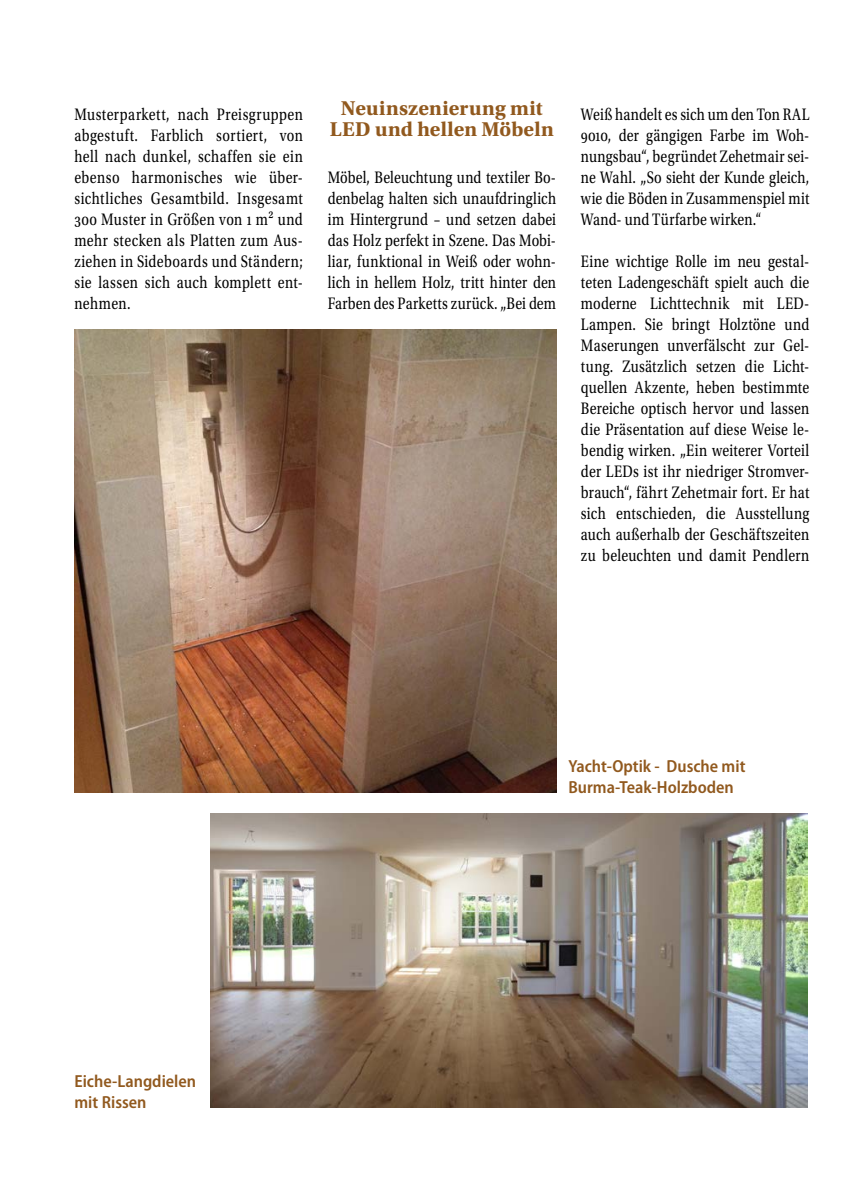
<style>
.page{position:relative;width:844px;height:1191px;background:#fff}
.page>*{position:absolute;margin:0;border:0;box-sizing:border-box;transform-origin:0 0}
.t1{font:700 21px/21px "Utopia Std";letter-spacing:.01em;color:#91591e;text-align:center}
.t2{font:17.5px/21px "Utopia Std";letter-spacing:.02em;color:#000;text-align:justify;scale:.8 1}
.t3{font:600 semi-condensed 17.5px/21px "Myriad Pro";color:#91591e}
</style>
<div class="page">
<img style="left:211px;top:813px;width:596px;height:294px">
<img style="left:74px;top:329px;width:482px;height:463px">
<p class="t2" style="left:74px;top:104px;width:287px">Musterparkett, nach Preisgruppen abgestuft. Farblich sortiert, von hell nach dunkel, schaffen sie ein ebenso harmonisches wie über&shy;sichtliches Gesamtbild. Insgesamt 300 Muster in Größen von 1 m2 und mehr stecken als Platten zum Aus&shy;ziehen in Sideboards und Ständern; sie lassen sich auch komplett ent&shy;nehmen.</p>
<p class="t1" style="left:330px;top:97px;width:225px">Neuinszenierung mit<br>LED und hellen Möbeln</p>
<p class="t2" style="left:327px;top:167px;width:287px">Möbel, Beleuchtung und textiler Bo&shy;denbelag halten sich unaufdringlich im Hintergrund – und setzen dabei das Holz perfekt in Szene. Das Mobi&shy;liar, funktional in Weiß oder wohn&shy;lich in hellem Holz, tritt hinter den Farben des Parketts zurück. „Bei dem</p>
<p class="t2" style="left:580px;top:104px;width:287px">Weiß handelt es sich um den Ton RAL 9010, der gängigen Farbe im Woh&shy;nungsbau“, begründet Zehetmair sei&shy;ne Wahl. „So sieht der Kunde gleich, wie die Böden in Zusammenspiel mit Wand- und Türfarbe wirken.“</p>
<p class="t2" style="left:580px;top:251px;width:287px">Eine wichtige Rolle im neu gestal&shy;teten Ladengeschäft spielt auch die moderne Lichttechnik mit LED-Lampen. Sie bringt Holztöne und Maserungen unverfälscht zur Gel&shy;tung. Zusätzlich setzen die Licht&shy;quellen Akzente, heben bestimmte Bereiche optisch hervor und lassen die Präsentation auf diese Weise le&shy;bendig wirken. „Ein weiterer Vorteil der LEDs ist ihr niedriger Stromver&shy;brauch“, fährt Zehetmair fort. Er hat sich entschieden, die Ausstellung auch außerhalb der Geschäftszeiten zu beleuchten und damit Pendlern</p>
<p class="t3" style="left:568px;top:755px;width:178px">Yacht-Optik - Dusche mit<br>Burma-Teak-Holzboden</p>
<p class="t3" style="left:74px;top:1070px;width:123px">Eiche-Langdielen mit Rissen</p>
</div>
